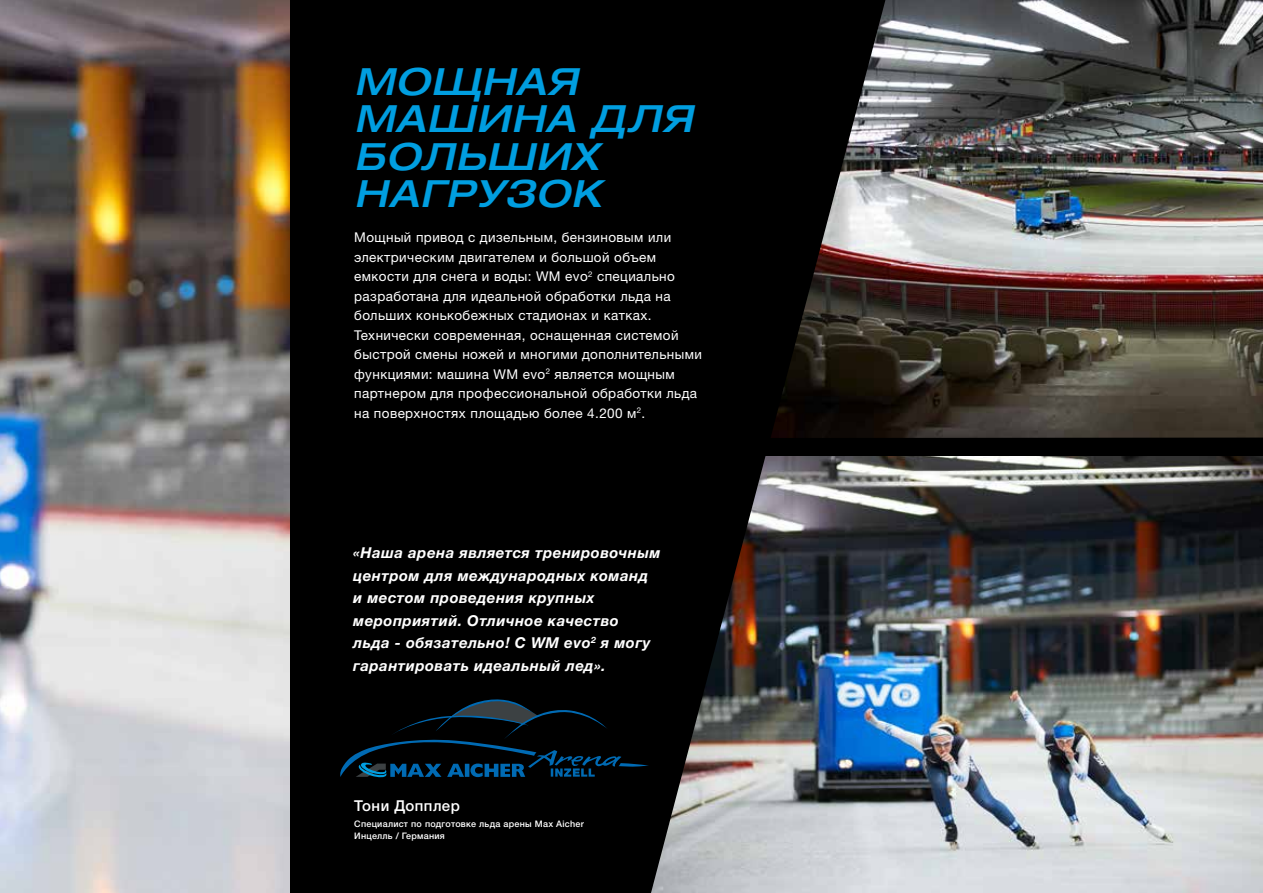
<style>
.page{position:relative;width:1263px;height:893px;background:#fff}
.page>*{position:absolute;margin:0;border:0;box-sizing:border-box;transform-origin:0 0}
.t1{font:italic 500 expanded 37.5px/37.5px "Helvetica Neue LTW1 G";letter-spacing:.03em;color:#009ee0}
.t2{font:italic 700 15px/22.5px "Helvetica Neue LTW1 G";letter-spacing:.03em;color:#fff}
.t3{font:500 15px "Helvetica Neue LTW1 G";letter-spacing:.03em;color:#fff}
.t4{font:13.5px/19.5px "Helvetica Neue LTW1 G";letter-spacing:.03em;color:#fff}
.t5{font:500 9px/12px "Helvetica Neue LTW1 G";letter-spacing:.03em;color:#fff}
</style>
<div class="page">
<div style="left:289px;top:0;width:974px;height:893px;background:#000"></div>
<img style="left:0;top:0;width:289px;height:893px">
<img style="left:771px;top:0;width:492px;height:438px">
<img style="left:651px;top:456px;width:612px;height:437px">
<svg style="left:340px;top:699px;width:309px;height:79px"></svg>
<h1 class="t1" style="left:354px;top:62px;width:340px">МОЩНАЯ<br>МАШИНА ДЛЯ<br>БОЛЬШИХ<br>НАГРУЗОК</h1>
<p class="t4" style="left:354px;top:228px;width:349px">Мощный привод с дизельным, бензиновым или электрическим двигателем и большой объем емкости для снега и воды: WM evo<sup>2</sup> специально разработана для идеальной обработки льда на больших конькобежных стадионах и катках.<br>Технически современная, оснащенная системой быстрой смены ножей и многими дополнительными функциями: машина WM evo<sup>2</sup> является мощным партнером для профессиональной обработки льда на поверхностях площадью более 4.200 м<sup>2</sup>.</p>
<p class="t2" style="left:353px;top:542px;width:309px">«Наша арена является тренировочным центром для международных команд и местом проведения крупных мероприятий. Отличное качество<br>льда - обязательно! С WM evo<sup>2</sup> я могу гарантировать идеальный лед».</p>
<p class="t3" style="left:354px;top:797px;width:107px">Тони Допплер</p>
<p class="t5" style="left:354px;top:818px;width:231px">Специалист по подготовке льда арены Max Aicher<br>Инцелль / Германия</p>
</div>
